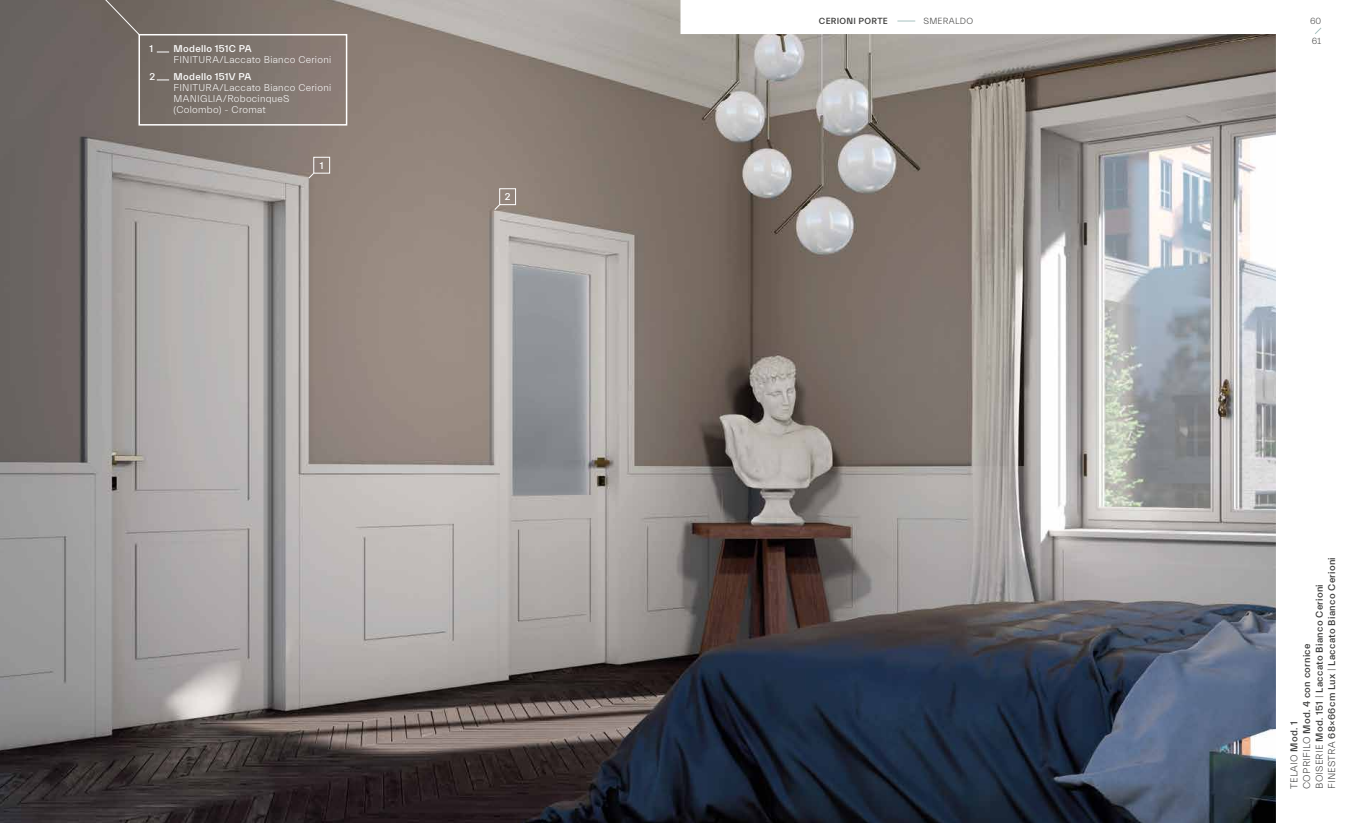
<style>
.page{position:relative;width:1361px;height:823px;background:#fff}
.page>*{position:absolute;margin:0;border:0;box-sizing:border-box;transform-origin:0 0}
.t1{font:500 10px/12.5px "Everett";letter-spacing:.03em;color:#3c3c3b}
.t2{font:300 10px/11px "Everett";letter-spacing:.025em;color:#fff}
.t3{font:500 10px "Everett";letter-spacing:.025em;color:#fff}
.t4{font:500 9px "Everett";letter-spacing:.03em;color:#3c3c3b}
.t5{font:300 9px/19.7px "Everett";letter-spacing:.03em;color:#3c3c3b}
.s1{font-weight:300}
</style>
<div class="page">
<img style="left:0;top:0;width:1276px;height:822px">
<svg style="left:308px;top:172px;width:6px;height:7px"></svg>
<div style="left:313px;top:157px;width:17px;height:16px;border:1px solid #fff"></div>
<div style="left:93px;top:0;width:47px;height:35px;background:#6e655e"></div>
<div style="left:138px;top:34px;width:209px;height:91px;border:2px solid #fff"></div>
<svg style="left:157px;top:52px;width:12px;height:1px"></svg>
<svg style="left:157px;top:80px;width:12px;height:1px"></svg>
<svg style="left:494px;top:204px;width:6px;height:6px"></svg>
<div style="left:499px;top:188px;width:17px;height:17px;border:1px solid #fff"></div>
<svg style="left:1315px;top:27px;width:6px;height:7px"></svg>
<p class="t3" style="left:149px;top:43px;width:5px">1</p>
<p class="t3" style="left:149px;top:71px;width:7px">2</p>
<p class="t3" style="left:174px;top:43px;width:80px">Modello 151C PA</p>
<p class="t2" style="left:174px;top:55px;width:159px">FINITURA/Laccato Bianco Cerioni</p>
<p class="t3" style="left:174px;top:71px;width:79px">Modello 151V PA</p>
<p class="t2" style="left:174px;top:82px;width:159px">FINITURA/Laccato Bianco Cerioni<br>MANIGLIA/RobocinqueS (Colombo) - Cromat</p>
<p class="t3" style="left:320px;top:160px;width:5px">1</p>
<p class="t3" style="left:505px;top:191px;width:7px">2</p>
<p class="t4" style="left:819px;top:16px;width:70px">CERIONI PORTE</p>
<p class="t5" style="left:923px;top:11px;width:51px">SMERALDO</p>
<p class="t5" style="left:1310px;top:11px;width:13px">60<br>61</p>
<p class="t1" style="left:1288px;top:788px;width:233px;rotate:-90deg"><span class="s1">TELAIO</span> Mod. 1<br><span class="s1">COPRIFILO</span> Mod. 4 con cornice<br><span class="s1">BOISERIE</span> Mod. 151 <span class="s1">|</span> Laccato Bianco Cerioni<br><span class="s1">FINESTRA</span> 68x66cm Lux <span class="s1">|</span> Laccato Bianco Cerioni</p>
</div>
